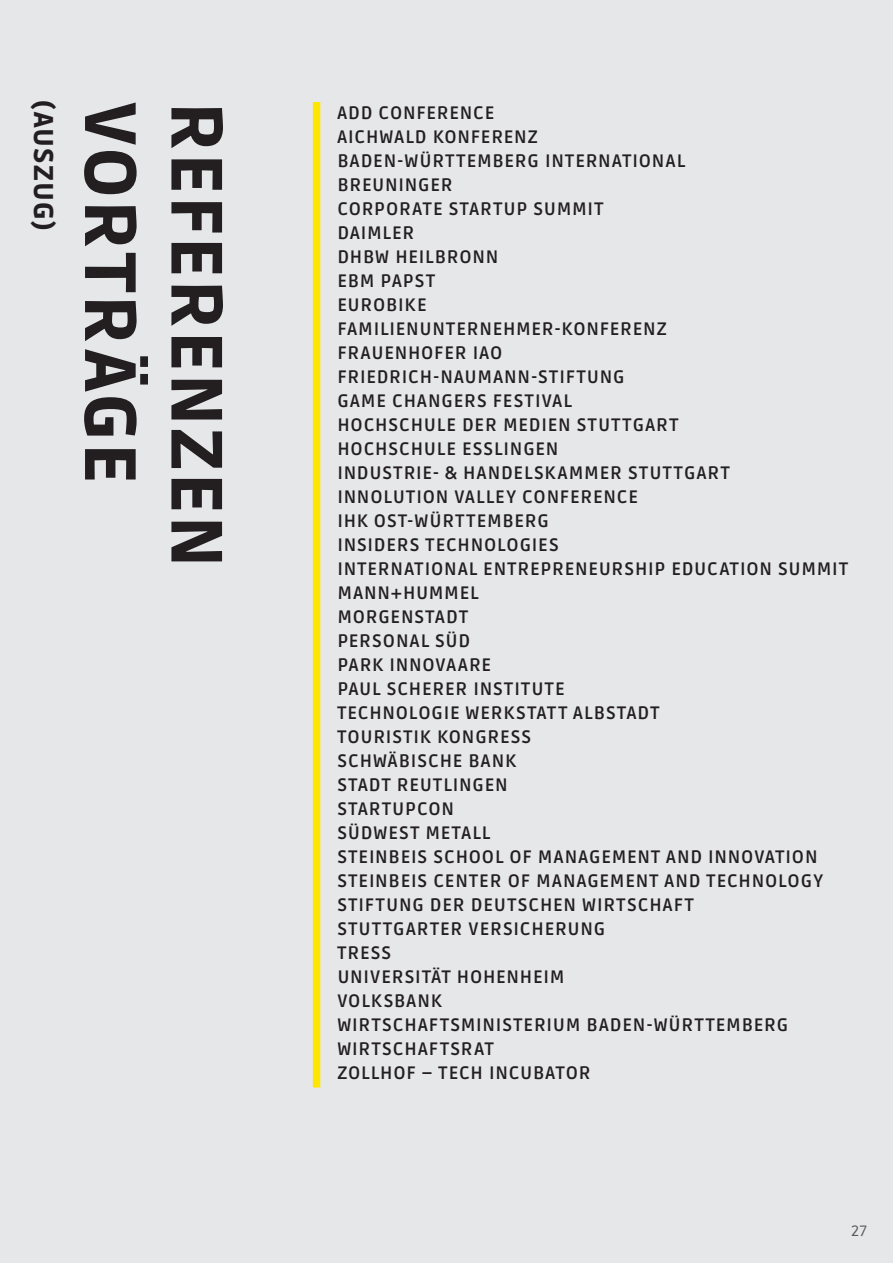
<style>
.page{position:relative;width:893px;height:1263px;background:#e6e7e9}
.page>*{position:absolute;margin:0;border:0;box-sizing:border-box;transform-origin:0 0}
.t1{font:900 72px "Ruda";letter-spacing:.04em;color:#231f20}
.t2{font:900 27px "Ruda";letter-spacing:.04em;color:#231f20}
.t3{font:700 18px/24px "Ruda";letter-spacing:.045em;color:#231f20}
.t4{font:15px "Ruda";color:#57585a}
</style>
<div class="page">
<div style="left:313px;top:102px;width:7px;height:985px;background:#ffe601"></div>
<h2 class="t2" style="left:59px;top:100px;width:132px;rotate:90deg">(AUSZUG)</h2>
<h1 class="t1" style="left:151px;top:102px;width:382px;rotate:90deg">VORTRÄGE</h1>
<h1 class="t1" style="left:238px;top:102px;width:467px;rotate:90deg">REFERENZEN</h1>
<p class="t3" style="left:337px;top:101px;width:512px">ADD CONFERENCE<br>AICHWALD KONFERENZ<br>BADEN-WÜRTTEMBERG INTERNATIONAL<br>BREUNINGER<br>CORPORATE STARTUP SUMMIT<br>DAIMLER<br>DHBW HEILBRONN<br>EBM PAPST<br>EUROBIKE<br>FAMILIENUNTERNEHMER-KONFERENZ<br>FRAUENHOFER IAO<br>FRIEDRICH-NAUMANN-STIFTUNG<br>GAME CHANGERS FESTIVAL<br>HOCHSCHULE DER MEDIEN STUTTGART<br>HOCHSCHULE ESSLINGEN<br>INDUSTRIE- &amp; HANDELSKAMMER STUTTGART<br>INNOLUTION VALLEY CONFERENCE<br>IHK OST-WÜRTTEMBERG<br>INSIDERS TECHNOLOGIES<br>INTERNATIONAL ENTREPRENEURSHIP EDUCATION SUMMIT<br>MANN+HUMMEL<br>MORGENSTADT<br>PERSONAL SÜD<br>PARK INNOVAARE<br>PAUL SCHERER INSTITUTE<br>TECHNOLOGIE WERKSTATT ALBSTADT<br>TOURISTIK KONGRESS<br>SCHWÄBISCHE BANK<br>STADT REUTLINGEN<br>STARTUPCON<br>SÜDWEST METALL<br>STEINBEIS SCHOOL OF MANAGEMENT AND INNOVATION<br>STEINBEIS CENTER OF MANAGEMENT AND TECHNOLOGY<br>STIFTUNG DER DEUTSCHEN WIRTSCHAFT<br>STUTTGARTER VERSICHERUNG<br>TRESS<br>UNIVERSITÄT HOHENHEIM<br>VOLKSBANK<br>WIRTSCHAFTSMINISTERIUM BADEN-WÜRTTEMBERG<br>WIRTSCHAFTSRAT<br>ZOLLHOF – TECH INCUBATOR</p>
<p class="t4" style="left:851px;top:1222px;width:17px">27</p>
</div>
